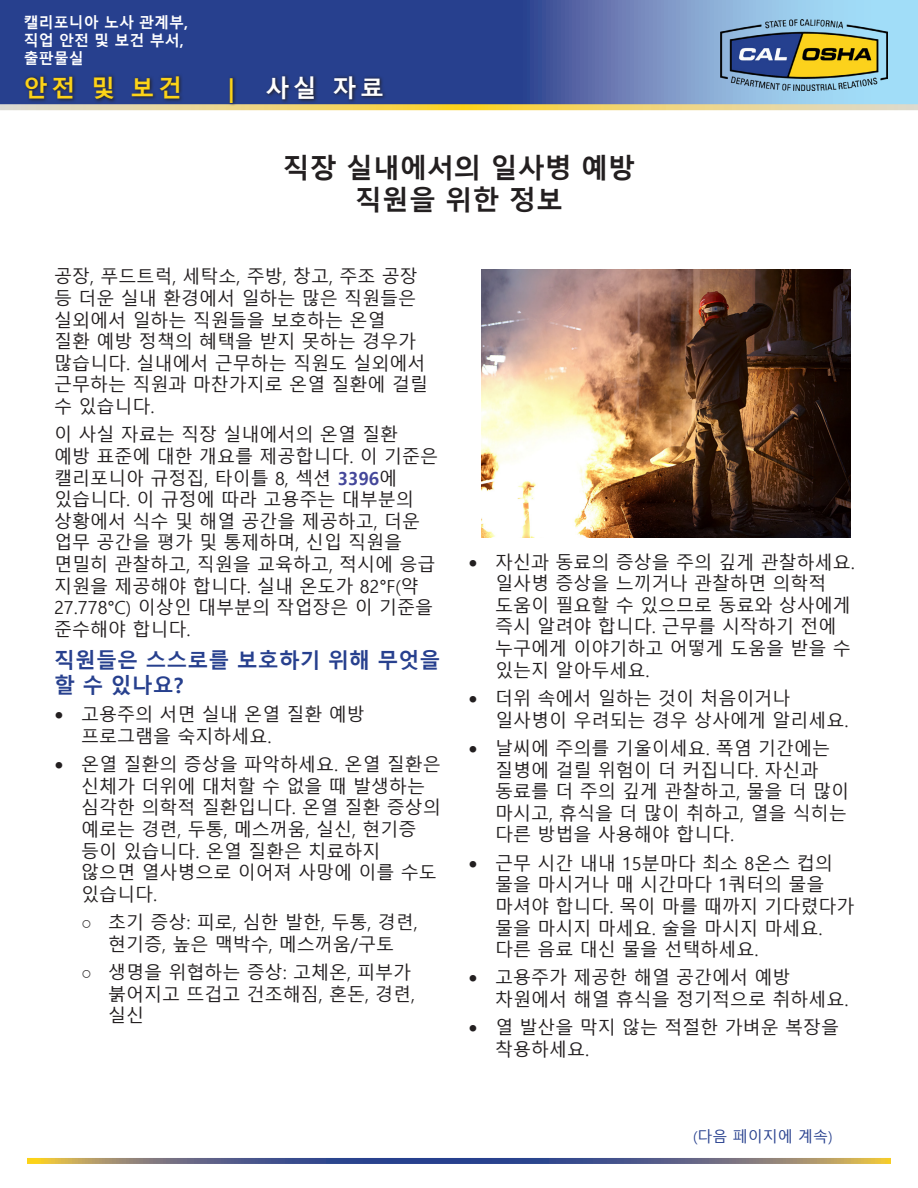
<style>
.page{position:relative;width:918px;height:1188px;background:#fff}
.page>*{position:absolute;margin:0;border:0;box-sizing:border-box;transform-origin:0 0}
.Title_of_fact_sheet__H1{font:700 27px "Malgun Gothic";color:#231f20}
.Banner_text{font:700 24px "Malgun Gothic";color:#fcd318}
.Banner_text-2{font:700 24px "Malgun Gothic";color:#fff}
.Header__top___H2{font:700 21px/25.2px "Malgun Gothic";color:#27408e}
.Body{font:18px/21.6px "Malgun Gothic";color:#231f20}
.t1{font:700 15px "Malgun Gothic";color:#fff}
.Subheading__H3{font:15px "Malgun Gothic";color:#27408e}
.s1{font-weight:700;color:#44479a}
.s2{font-family:"Verdana"}
.s3{font-family:"Century Gothic"}
</style>
<div class="page">
<svg style="left:0;top:0;width:918px;height:110px;background:#5169a2"></svg>
<img style="left:721px;top:20px;width:167px;height:71px">
<svg style="left:23px;top:74px;width:364px;height:32px;background:#30427c"></svg>
<img style="left:482px;top:269px;width:368px;height:268px">
<svg style="left:27px;top:1158px;width:864px;height:6px;background:#696b7e"></svg>
<p class="t1" style="left:24px;top:13px;width:166px">캘리포니아 노사 관계부,</p>
<p class="t1" style="left:24px;top:31px;width:162px">직업 안전 및 보건 부서,</p>
<p class="t1" style="left:24px;top:49px;width:61px">출판물실</p>
<p class="Banner_text" style="left:24px;top:74px;width:160px">안전 및 보건</p>
<p class="Banner_text" style="left:228px;top:74px;width:9px">|</p>
<p class="Banner_text-2" style="left:265px;top:74px;width:120px">사실 자료</p>
<h1 class="Title_of_fact_sheet__H1" style="left:283px;top:152px;width:354px">직장 실내에서의 일사병 예방</h1>
<h1 class="Title_of_fact_sheet__H1" style="left:355px;top:185px;width:210px">직원을 위한 정보</h1>
<p class="Body" style="left:54px;top:267px;width:375px">공장, 푸드트럭, 세탁소, 주방, 창고, 주조 공장 등 더운 실내 환경에서 일하는 많은 직원들은 실외에서 일하는 직원들을 보호하는 온열<br>질환 예방 정책의 혜택을 받지 못하는 경우가 많습니다. 실내에서 근무하는 직원도 실외에서 근무하는 직원과 마찬가지로 온열 질환에 걸릴 수 있습니다.</p>
<p class="Body" style="left:54px;top:424px;width:385px">이 사실 자료는 직장 실내에서의 온열 질환 예방 표준에 대한 개요를 제공합니다. 이 기준은 캘리포니아 규정집, 타이틀 8, 섹션 <span class="s1">3396</span>에 있습니다. 이 규정에 따라 고용주는 대부분의 상황에서 식수 및 해열 공간을 제공하고, 더운 업무 공간을 평가 및 통제하며, 신입 직원을 면밀히 관찰하고, 직원을 교육하고, 적시에 응급 지원을 제공해야 합니다. 실내 온도가 82°F(약<br>27.778°C) 이상인 대부분의 작업장은 이 기준을 준수해야 합니다.</p>
<h2 class="Header__top___H2" style="left:54px;top:648px;width:388px">직원들은 스스로를 보호하기 위해 무엇을 할 수 있나요?</h2>
<p class="Body" style="left:81px;top:704px;width:285px;text-indent:-27px"><span class="s2">•</span> 고용주의 서면 실내 온열 질환 예방 프로그램을 숙지하세요.</p>
<p class="Body" style="left:81px;top:754px;width:361px;text-indent:-27px"><span class="s2">•</span> 온열 질환의 증상을 파악하세요. 온열 질환은 신체가 더위에 대처할 수 없을 때 발생하는 심각한 의학적 질환입니다. 온열 질환 증상의 예로는 경련, 두통, 메스꺼움, 실신, 현기증 등이 있습니다. 온열 질환은 치료하지<br>않으면 열사병으로 이어져 사망에 이를 수도 있습니다.</p>
<p class="Body" style="left:81px;top:912px;width:338px;text-align:center"><span class="s3">○</span> 초기 증상: 피로, 심한 발한, 두통, 경련, 현기증, 높은 맥박수, 메스꺼움/구토</p>
<p class="Body" style="left:108px;top:962px;width:309px;text-indent:-27px"><span class="s3">○</span> 생명을 위협하는 증상: 고체온, 피부가 붉어지고 뜨겁고 건조해짐, 혼돈, 경련, 실신</p>
<p class="Body" style="left:495px;top:552px;width:361px;text-indent:-27px"><span class="s2">•</span> 자신과 동료의 증상을 주의 깊게 관찰하세요. 일사병 증상을 느끼거나 관찰하면 의학적 도움이 필요할 수 있으므로 동료와 상사에게 즉시 알려야 합니다. 근무를 시작하기 전에 누구에게 이야기하고 어떻게 도움을 받을 수 있는지 알아두세요.</p>
<p class="Body" style="left:495px;top:688px;width:355px;text-indent:-27px"><span class="s2">•</span> 더위 속에서 일하는 것이 처음이거나 일사병이 우려되는 경우 상사에게 알리세요.</p>
<p class="Body" style="left:495px;top:738px;width:356px;text-indent:-27px"><span class="s2">•</span> 날씨에 주의를 기울이세요. 폭염 기간에는 질병에 걸릴 위험이 더 커집니다. 자신과 동료를 더 주의 깊게 관찰하고, 물을 더 많이 마시고, 휴식을 더 많이 취하고, 열을 식히는 다른 방법을 사용해야 합니다.</p>
<p class="Body" style="left:495px;top:853px;width:361px;text-indent:-27px"><span class="s2">•</span> 근무 시간 내내 15분마다 최소 8온스 컵의 물을 마시거나 매 시간마다 1쿼터의 물을 마셔야 합니다. 목이 마를 때까지 기다렸다가 물을 마시지 마세요. 술을 마시지 마세요. 다른 음료 대신 물을 선택하세요.</p>
<p class="Body" style="left:495px;top:968px;width:355px;text-indent:-27px"><span class="s2">•</span> 고용주가 제공한 해열 공간에서 예방 차원에서 해열 휴식을 정기적으로 취하세요.</p>
<p class="Body" style="left:495px;top:1017px;width:346px;text-indent:-27px"><span class="s2">•</span> 열 발산을 막지 않는 적절한 가벼운 복장을 착용하세요.</p>
<h3 class="Subheading__H3" style="left:693px;top:1128px;width:141px">(다음 페이지에 계속)</h3>
</div>
